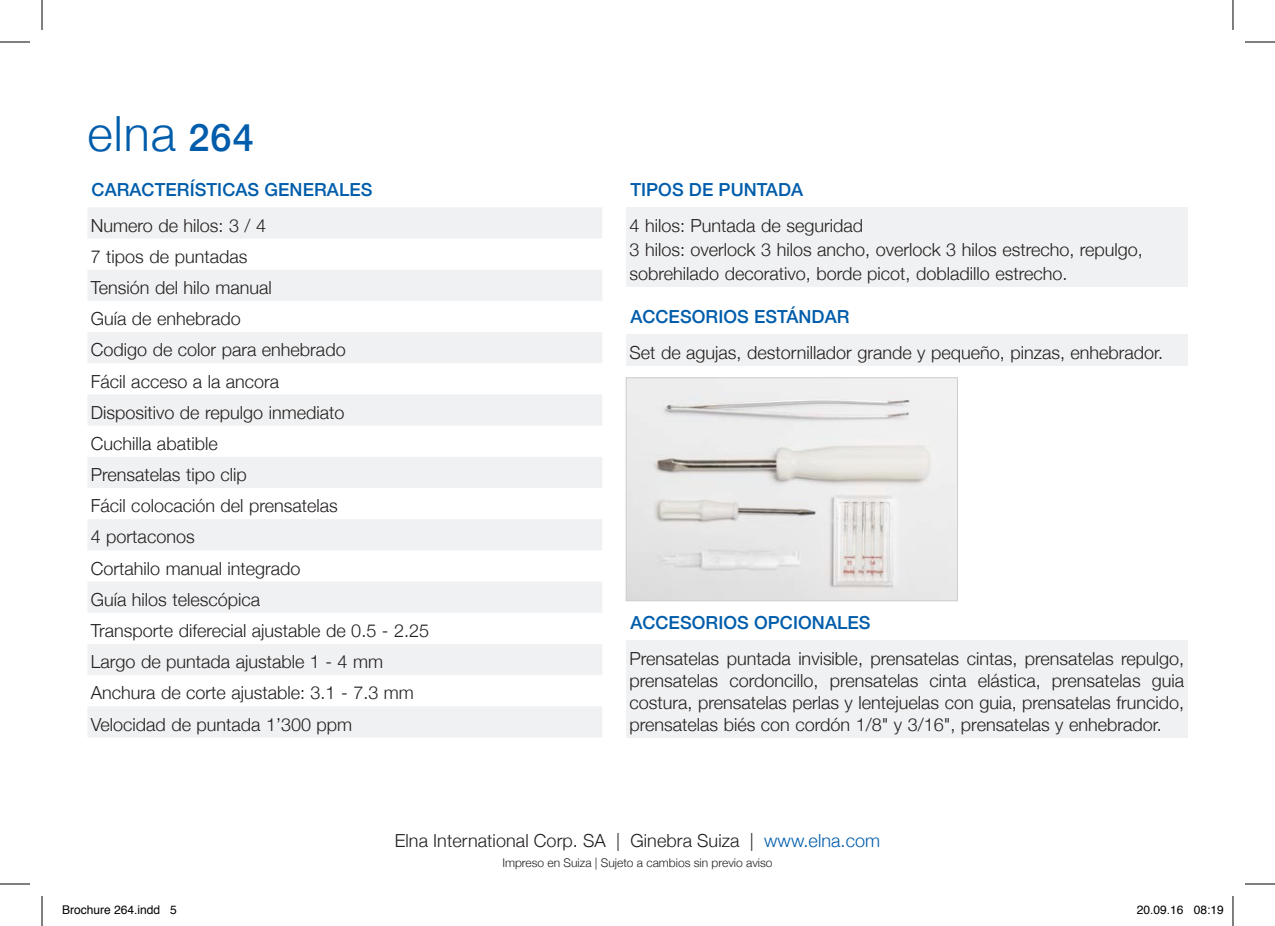
<style>
.page{position:relative;width:1275px;height:926px;background:#fff}
.page>*{position:absolute;margin:0;border:0;box-sizing:border-box;transform-origin:0 0}
.t1{font:300 48.6px "Helvetica Neue";color:#015dab}
.t2{font:300 18px/31.2px "Helvetica Neue";color:#231f20}
.t3{font:500 18px "Helvetica Neue";letter-spacing:.005em;color:#015dab}
.t4{font:300 12px "Helvetica Neue";color:#231f20}
.t5{font:12px "Helvetica";color:#000}
.s1{font-weight:500;font-size:38px}
.s2{color:#015dab}
</style>
<div class="page">
<img style="left:628px;top:379px;width:327px;height:220px">
<div style="left:626px;top:377px;width:331px;height:224px;border:1px solid #cdced0"></div>
<div style="left:626px;top:334px;width:561px;height:31px;background:#f0f1f2"></div>
<div style="left:626px;top:640px;width:561px;height:97px;background:#f0f1f2"></div>
<div style="left:626px;top:208px;width:561px;height:79px;background:#f0f1f2"></div>
<svg style="left:88px;top:208px;width:514px;height:529px;fill:#f0f1f2"></svg>
<hr style="left:0;top:42px;width:30px;height:1px;background:#000">
<hr style="left:1245px;top:42px;width:30px;height:1px;background:#000">
<hr style="left:0;top:884px;width:30px;height:1px;background:#000">
<hr style="left:1245px;top:884px;width:30px;height:1px;background:#000">
<hr style="left:42px;top:0;width:1px;height:30px;background:#000">
<hr style="left:42px;top:896px;width:1px;height:30px;background:#000">
<hr style="left:1232px;top:0;width:1px;height:30px;background:#000">
<hr style="left:1232px;top:896px;width:1px;height:30px;background:#000">
<h1 class="t1" style="left:87px;top:95px;width:168px">elna <span class="s1">264</span></h1>
<p class="t3" style="left:92px;top:175px;width:282px">CARACTERÍSTICAS GENERALES</p>
<p class="t2" style="left:91px;top:209px;width:340px">Numero de hilos: 3 / 4<br>7 tipos de puntadas<br>Tensión del hilo manual<br>Guía de enhebrado<br>Codigo de color para enhebrado<br>Fácil acceso a la ancora<br>Dispositivo de repulgo inmediato<br>Cuchilla abatible<br>Prensatelas tipo clip<br>Fácil colocación del prensatelas<br>4 portaconos<br>Cortahilo manual integrado<br>Guía hilos telescópica<br>Transporte diferecial ajustable de 0.5 - 2.25<br>Largo de puntada ajustable 1 - 4 mm<br>Anchura de corte ajustable: 3.1 - 7.3 mm<br>Velocidad de puntada 1’300 ppm</p>
<p class="t3" style="left:630px;top:175px;width:174px">TIPOS DE PUNTADA</p>
<p class="t2" style="left:629px;top:212px;width:515px;line-height:24px">4 hilos: Puntada de seguridad<br>3 hilos: overlock 3 hilos ancho, overlock 3 hilos estrecho, repulgo, sobrehilado decorativo, borde picot, dobladillo estrecho.</p>
<p class="t3" style="left:630px;top:302px;width:221px">ACCESORIOS ESTÁNDAR</p>
<p class="t2" style="left:629px;top:336px;width:535px">Set de agujas, destornillador grande y pequeño, pinzas, enhebrador.</p>
<p class="t3" style="left:630px;top:608px;width:242px">ACCESORIOS OPCIONALES</p>
<p class="t2" style="left:629px;top:646px;width:556px;line-height:22px;text-align:justify">Prensatelas puntada invisible, prensatelas cintas, prensatelas repulgo, prensatelas cordoncillo, prensatelas cinta elástica, prensatelas guia costura, prensatelas perlas y lentejuelas con guia, prensatelas fruncido, prensatelas biés con cordón 1/8" y 3/16", prensatelas y enhebrador.</p>
<p class="t2" style="left:395px;top:824px;width:487px">Elna International Corp. SA | Ginebra Suiza | <span class="s2">www.elna.com</span></p>
<p class="t4" style="left:502px;top:853px;width:272px">Impreso en Suiza | Sujeto a cambios sin previo aviso</p>
<p class="t5" style="left:62px;top:900px;width:116px">Brochure 264.indd 5</p>
<p class="t5" style="left:1137px;top:900px;width:88px">20.09.16 08:19</p>
</div>
